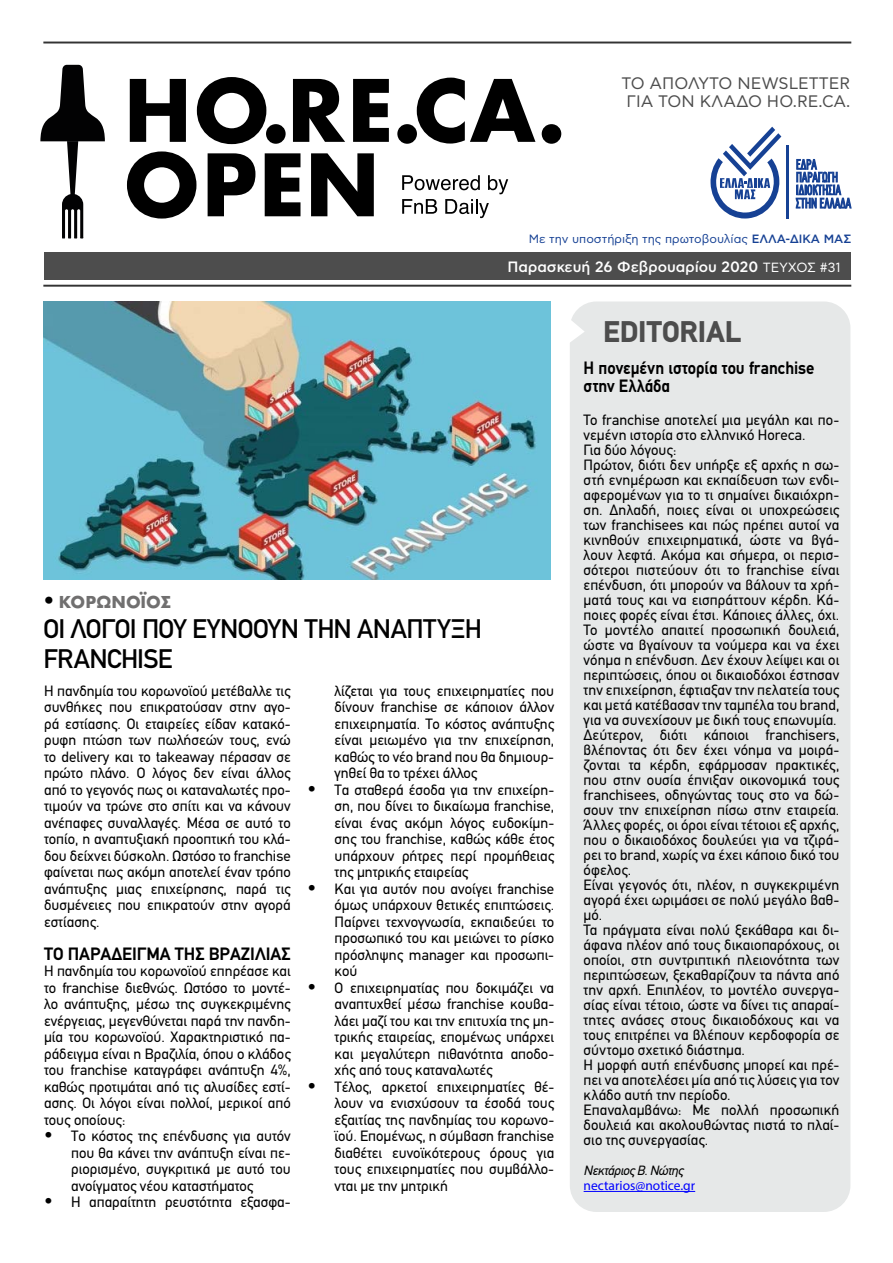
<style>
.page{position:relative;width:893px;height:1263px;background:#fff}
.page>*{position:absolute;margin:0;border:0;box-sizing:border-box;transform-origin:0 0}
.t1{font:900 30px "PF Din Text";letter-spacing:.005em;color:#4d4d4d}
.t2{font:500 27px/30px "PF Din Text";letter-spacing:-.02em;color:#000}
.t3{font:700 18px/18px "PF Din Text";color:#000;scale:.93 1}
.t4{font:700 18px "PF Din Text";color:#000}
.t5{font:700 18px "Futura";letter-spacing:-.01em;color:#706f6f}
.t6{font:16.65px/18px "CF Asty Std";color:#4d4d4d;text-align:center}
.t7{font:15px/16.5px "PF Din Text";letter-spacing:.005em;color:#000;text-align:justify}
.t8{font:500 15px "CF Asty Std";color:#fff}
.t9{font:13.5px "Myriad Pro";color:#00f}
.t10{font:italic 13.5px "PF Din Text";letter-spacing:-.035em;color:#000}
.t11{font:12px "CF Asty Std";color:#164194}
.s1{font-weight:500}
.s2{font-weight:400;font-size:13.35px}
.s3{font-family:"PF Din Text";font-weight:400;font-size:22.5px;color:#000}
.s4{font-size:18px}
</style>
<div class="page">
<svg style="left:40px;top:65px;width:65px;height:173px"></svg>
<svg style="left:130px;top:79px;width:56px;height:63px"></svg>
<svg style="left:197px;top:77px;width:69px;height:67px"></svg>
<div style="left:266px;top:124px;width:20px;height:20px;background:#000;border-radius:50%"></div>
<svg style="left:293px;top:79px;width:52px;height:63px"></svg>
<svg style="left:353px;top:79px;width:36px;height:63px"></svg>
<div style="left:397px;top:124px;width:20px;height:20px;background:#000;border-radius:50%"></div>
<svg style="left:417px;top:78px;width:118px;height:66px"></svg>
<div style="left:542px;top:124px;width:19px;height:20px;background:#000;border-radius:50%"></div>
<svg style="left:127px;top:151px;width:69px;height:68px"></svg>
<svg style="left:208px;top:153px;width:47px;height:63px"></svg>
<svg style="left:265px;top:153px;width:35px;height:63px"></svg>
<svg style="left:311px;top:153px;width:63px;height:63px"></svg>
<svg style="left:402px;top:175px;width:106px;height:43px"></svg>
<hr style="left:43px;top:42px;width:808px;height:1px;background:#333">
<hr style="left:43px;top:285px;width:808px;height:2px;background:#333">
<svg style="left:796px;top:159px;width:55px;height:49px"></svg>
<svg style="left:710px;top:127px;width:71px;height:91px"></svg>
<hr style="left:787px;top:145px;width:2px;height:74px;background:#164194">
<div style="left:44px;top:252px;width:806px;height:28px;background:#4d4d4d"></div>
<div style="left:570px;top:301px;width:280px;height:911px;background:#e6e8e8;border-radius:27px"></div>
<hr style="left:584px;top:1191px;width:111px;height:1px;background:#00f">
<svg style="left:570px;top:314px;width:14px;height:28px"></svg>
<img style="left:43px;top:301px;width:508px;height:278px">
<p class="t6" style="left:621px;top:75px;width:231px">ΤΟ ΑΠΟΛΥΤΟ NEWSLETTER<br>ΓΙΑ ΤΟΝ ΚΛΑΔΟ HO.RE.CA.</p>
<p class="t11" style="left:529px;top:232px;width:324px">Με την υποστήριξη της πρωτοβουλίας <span class="s1">ΕΛΛΑ-ΔΙΚΑ ΜΑΣ</span></p>
<p class="t8" style="left:507px;top:259px;width:335px">Παρασκευή 26 Φεβρουαρίου 2020 <span class="s2">ΤΕΥΧΟΣ #31</span></p>
<p class="t5" style="left:43px;top:591px;width:129px"><span class="s3">•</span> ΚΟΡΩΝΟΪΟΣ</p>
<h2 class="t2" style="left:43px;top:614px;width:440px">ΟΙ ΛΌΓΟΙ ΠΟΥ ΕΥΝΟΟΎΝ ΤΗΝ ΑΝΆΠΤΥΞΗ<br>FRANCHISE</h2>
<p class="t7" style="left:44px;top:683px;width:248px">H πανδημία του κορωνοϊού μετέβαλλε τις συνθήκες που επικρατούσαν στην αγο&shy;ρά εστίασης. Οι εταιρείες είδαν κατακό&shy;ρυφη πτώση των πωλήσεών τους, ενώ το delivery και το takeaway πέρασαν σε πρώτο πλάνο. Ο λόγος δεν είναι άλλος από το γεγονός πως οι καταναλωτές προ&shy;τιμούν να τρώνε στο σπίτι και να κάνουν ανέπαφες συναλλαγές. Μέσα σε αυτό το τοπίο, η αναπτυξιακή προοπτική του κλά&shy;δου δείχνει δύσκολη. Ωστόσο το franchise φαίνεται πως ακόμη αποτελεί έναν τρόπο ανάπτυξης μιας επιχείρησης, παρά τις δυσμένειες που επικρατούν στην αγορά εστίασης.</p>
<p class="t4" style="left:44px;top:943px;width:248px">ΤΟ ΠΑΡΑΔΕΙΓΜΑ ΤΗΣ ΒΡΑΖΙΛΙΑΣ</p>
<p class="t7" style="left:44px;top:963px;width:248px">Η πανδημία του κορωνοϊού επηρέασε και το franchise διεθνώς. Ωστόσο το μοντέ&shy;λο ανάπτυξης, μέσω της συγκεκριμένης ενέργειας, μεγενθύνεται παρά την πανδη&shy;μία του κορωνοϊού. Χαρακτηριστικό πα&shy;ράδειγμα είναι η Βραζιλία, όπου ο κλάδος του franchise καταγράφει ανάπτυξη 4%, καθώς προτιμάται από τις αλυσίδες εστί&shy;ασης. Οι λόγοι είναι πολλοί, μερικοί από τους οποίους:</p>
<p class="t7" style="left:71px;top:1128px;width:221px;text-indent:-27px"><span class="s4">•</span> Το κόστος της επένδυσης για αυτόν που θα κάνει την ανάπτυξη είναι πε&shy;ριορισμένο, συγκριτικά με αυτό του ανοίγματος νέου καταστήματος</p>
<p class="t7" style="left:44px;top:1194px;width:248px"><span class="s4">•</span> Η απαραίτητη ρευστότητα εξασφα-</p>
<p class="t7" style="left:335px;top:683px;width:221px">λίζεται για τους επιχειρηματίες που δίνουν franchise σε κάποιον άλλον επιχειρηματία. Το κόστος ανάπτυξης είναι μειωμένο για την επιχείρηση, καθώς το νέο brand που θα δημιουρ&shy;γηθεί θα το τρέχει άλλος</p>
<p class="t7" style="left:335px;top:782px;width:221px;text-indent:-27px"><span class="s4">•</span> Τα σταθερά έσοδα για την επιχείρη&shy;ση, που δίνει το δικαίωμα franchise, είναι ένας ακόμη λόγος ευδοκίμη&shy;σης του franchise, καθώς κάθε έτος υπάρχουν ρήτρες περί προμήθειας της μητρικής εταιρείας</p>
<p class="t7" style="left:335px;top:881px;width:221px;text-indent:-27px"><span class="s4">•</span> Και για αυτόν που ανοίγει franchise όμως υπάρχουν θετικές επιπτώσεις.<br>Παίρνει τεχνογνωσία, εκπαιδεύει το προσωπικό του και μειώνει το ρίσκο πρόσληψης manager και προσωπι&shy;κού</p>
<p class="t7" style="left:335px;top:980px;width:221px;text-indent:-27px"><span class="s4">•</span> Ο επιχειρηματίας που δοκιμάζει να αναπτυχθεί μέσω franchise κουβα&shy;λάει μαζί του και την επιτυχία της μη&shy;τρικής εταιρείας, επομένως υπάρχει και μεγαλύτερη πιθανότητα αποδο&shy;χής από τους καταναλωτές</p>
<p class="t7" style="left:335px;top:1079px;width:221px;text-indent:-27px"><span class="s4">•</span> Τέλος, αρκετοί επιχειρηματίες θέ&shy;λουν να ενισχύσουν τα έσοδά τους εξαιτίας της πανδημίας του κορωνο&shy;ϊού. Επομένως, η σύμβαση franchise διαθέτει ευνοϊκότερους όρους για τους επιχειρηματίες που συμβάλλο&shy;νται με την μητρική</p>
<h1 class="t1" style="left:603px;top:314px;width:140px">EDITORIAL</h1>
<p class="t3" style="left:584px;top:359px;width:250px">Η πονεμένη ιστορία του franchise στην Ελλάδα</p>
<p class="t7" style="left:584px;top:412px;width:257px;line-height:15px;text-align:left">Το franchise αποτελεί μια μεγάλη και πο&shy;νεμένη ιστορία στο ελληνικό Horeca.<br>Για δύο λόγους:<br>Πρώτον, διότι δεν υπήρξε εξ αρχής η σω&shy;στή ενημέρωση και εκπαίδευση των ενδι&shy;αφερομένων για το τι σημαίνει δικαιόχρη&shy;ση. Δηλαδή, ποιες είναι οι υποχρεώσεις των franchisees και πώς πρέπει αυτοί να κινηθούν επιχειρηματικά, ώστε να βγά&shy;λουν λεφτά. Ακόμα και σήμερα, οι περισ&shy;σότεροι πιστεύουν ότι το franchise είναι επένδυση, ότι μπορούν να βάλουν τα χρή&shy;ματά τους και να εισπράττουν κέρδη. Κά&shy;ποιες φορές είναι έτσι. Κάποιες άλλες, όχι.<br>Το μοντέλο απαιτεί προσωπική δουλειά, ώστε να βγαίνουν τα νούμερα και να έχει νόημα η επένδυση. Δεν έχουν λείψει και οι περιπτώσεις, όπου οι δικαιοδόχοι έστησαν την επιχείρηση, έφτιαξαν την πελατεία τους και μετά κατέβασαν την ταμπέλα του brand, για να συνεχίσουν με δική τους επωνυμία.<br>Δεύτερον, διότι κάποιοι franchisers, βλέποντας ότι δεν έχει νόημα να μοιρά&shy;ζονται τα κέρδη, εφάρμοσαν πρακτικές, που στην ουσία έπνιξαν οικονομικά τους franchisees, οδηγώντας τους στο να δώ&shy;σουν την επιχείρηση πίσω στην εταιρεία.<br>Άλλες φορές, οι όροι είναι τέτοιοι εξ αρχής, που ο δικαιοδόχος δουλεύει για να τζιρά&shy;ρει το brand, χωρίς να έχει κάποιο δικό του όφελος.<br>Είναι γεγονός ότι, πλέον, η συγκεκριμένη αγορά έχει ωριμάσει σε πολύ μεγάλο βαθ&shy;μό.<br>Τα πράγματα είναι πολύ ξεκάθαρα και δι&shy;άφανα πλέον από τους δικαιοπαρόχους, οι οποίοι, στη συντριπτική πλειονότητα των περιπτώσεων, ξεκαθαρίζουν τα πάντα από την αρχή. Επιπλέον, το μοντέλο συνεργα&shy;σίας είναι τέτοιο, ώστε να δίνει τις απαραί&shy;τητες ανάσες στους δικαιοδόχους και να τους επιτρέπει να βλέπουν κερδοφορία σε σύντομο σχετικό διάστημα.<br>Η μορφή αυτή επένδυσης μπορεί και πρέ&shy;πει να αποτελέσει μία από τις λύσεις για τον κλάδο αυτή την περίοδο.<br>Επαναλαμβάνω: Με πολλή προσωπική δουλειά και ακολουθώντας πιστά το πλαί&shy;σιο της συνεργασίας.</p>
<p class="t10" style="left:584px;top:1162px;width:101px">Νεκτάριος B. Νώτης</p>
<p class="t9" style="left:584px;top:1177px;width:113px">nectarios@notice.gr</p>
</div>
